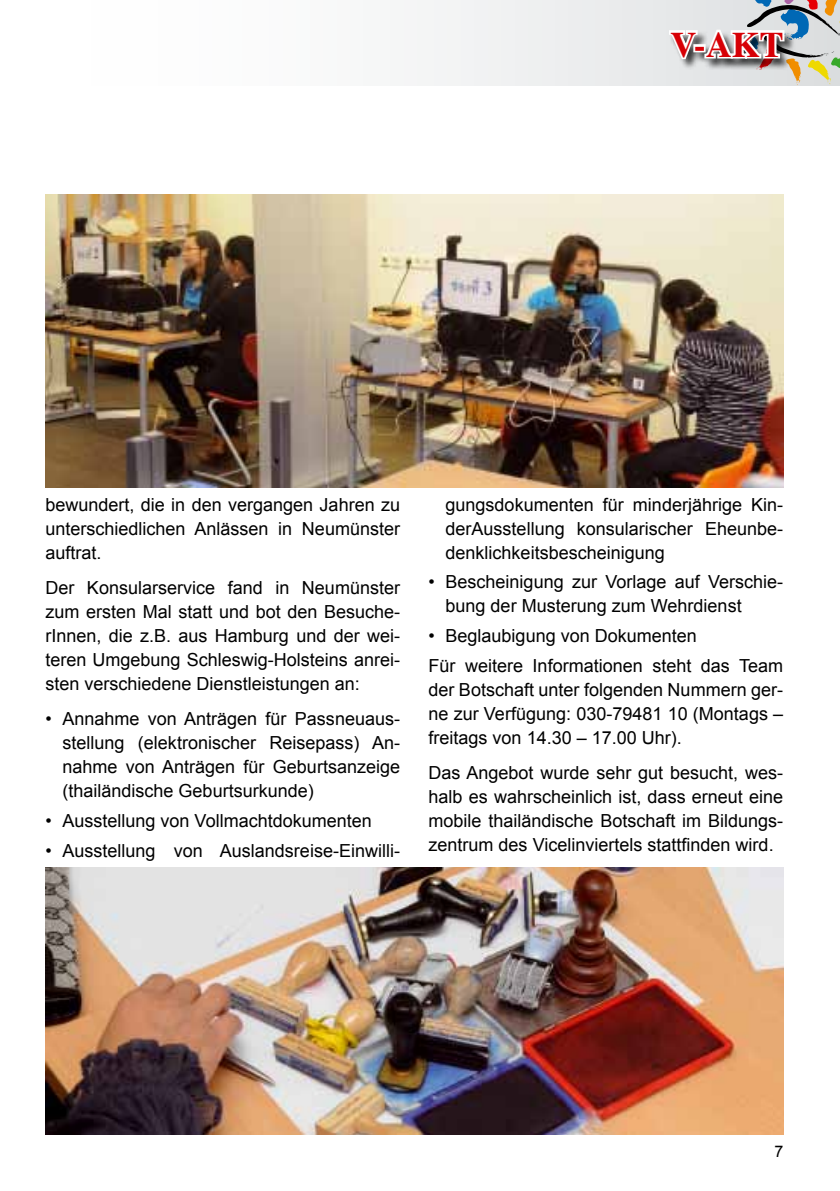
<style>
.page{position:relative;width:840px;height:1191px;background:#fff}
.page>*{position:absolute;margin:0;border:0;box-sizing:border-box;transform-origin:0 0}
.t1{font:700 36px "Times";color:#d70006}
.t2{font:18px/24px "Arial";color:#000;text-align:justify}
.t3{font:16px "Arial";color:#000}
</style>
<div class="page">
<img style="left:45px;top:194px;width:737px;height:294px">
<img style="left:45px;top:867px;width:737px;height:267px">
<div style="left:417px;top:0;width:249px;height:85px;background:#eef0f0"></div>
<svg style="left:666px;top:0;width:173px;height:85px;background:#c7c8c6"></svg>
<h1 class="t1" style="left:670px;top:10px;width:115px">V-AKT</h1>
<p class="t2" style="left:45px;top:492px;width:356px">bewundert, die in den vergangen Jahren zu unterschiedlichen Anlässen in Neumünster auftrat.</p>
<p class="t2" style="left:45px;top:576px;width:356px">Der Konsularservice fand in Neumünster zum ersten Mal statt und bot den Besuche&shy;rInnen, die z.B. aus Hamburg und der wei&shy;teren Umgebung Schleswig-Holsteins anrei&shy;sten verschiedene Dienstleistungen an:</p>
<p class="t2" style="left:62px;top:707px;width:339px;text-indent:-17px">• Annahme von Anträgen für Passneuaus&shy;stellung (elektronischer Reisepass) An&shy;nahme von Anträgen für Geburtsanzeige (thailändische Geburtsurkunde)</p>
<p class="t2" style="left:45px;top:809px;width:328px">• Ausstellung von Vollmachtdokumenten</p>
<p class="t2" style="left:45px;top:838px;width:356px">• Ausstellung von Auslandsreise-Einwilli-</p>
<p class="t2" style="left:445px;top:492px;width:339px">gungsdokumenten für minderjährige Kin&shy;derAusstellung konsularischer Eheunbe&shy;denklichkeitsbescheinigung</p>
<p class="t2" style="left:445px;top:570px;width:339px;text-indent:-17px">• Bescheinigung zur Vorlage auf Verschie&shy;bung der Musterung zum Wehrdienst</p>
<p class="t2" style="left:428px;top:621px;width:356px;line-height:29.6px">• Beglaubigung von Dokumenten<br>Für weitere Informationen steht das Team</p>
<p class="t2" style="left:428px;top:677px;width:356px">der Botschaft unter folgenden Nummern ger&shy;ne zur Verfügung: 030-79481 10 (Montags – freitags von 14.30 – 17.00 Uhr).</p>
<p class="t2" style="left:428px;top:761px;width:356px">Das Angebot wurde sehr gut besucht, wes&shy;halb es wahrscheinlich ist, dass erneut eine mobile thailändische Botschaft im Bildungs&shy;zentrum des Vicelinviertels stattfinden wird.</p>
<p class="t3" style="left:773px;top:1141px;width:10px">7</p>
</div>
